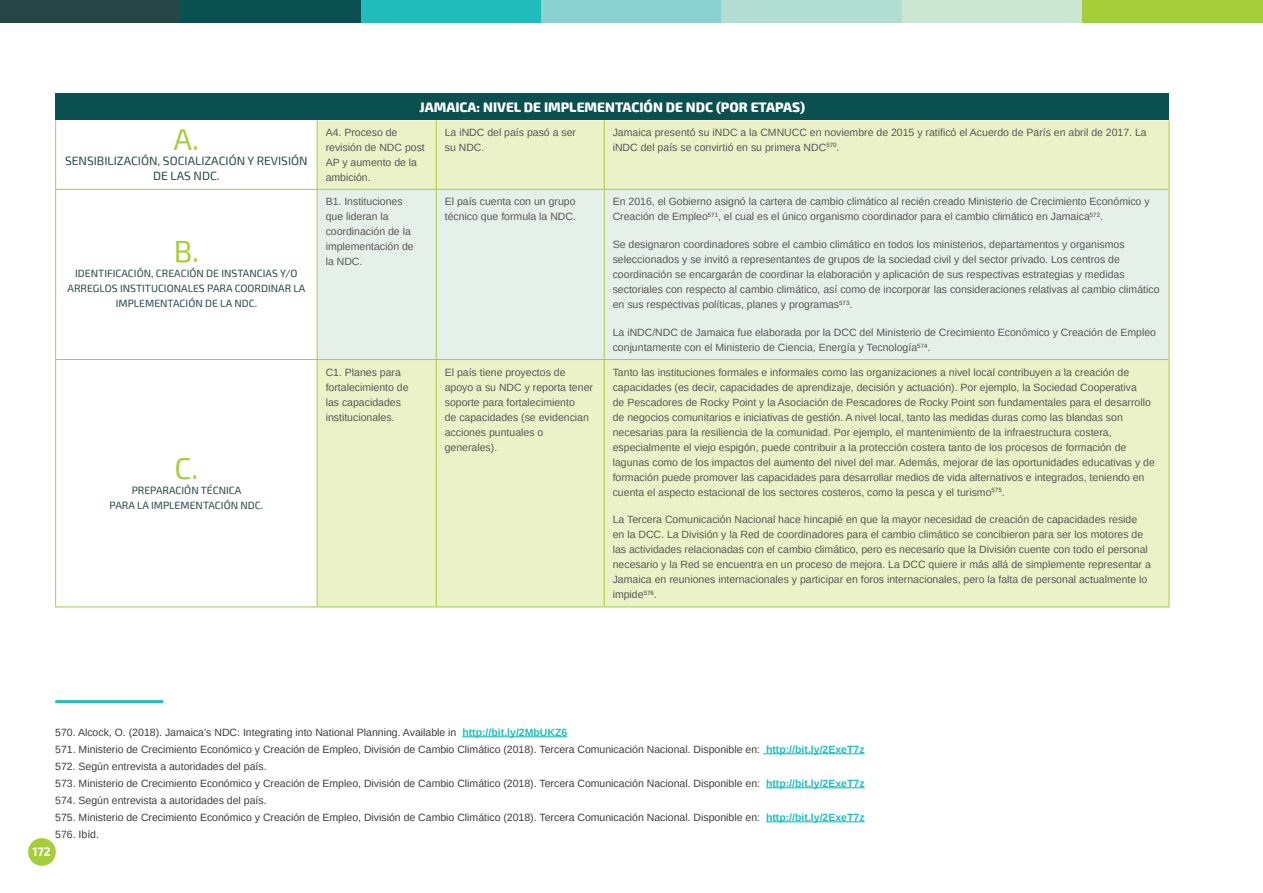
<style>
.page{position:relative;width:1263px;height:893px;background:#fff}
.page>*{position:absolute;margin:0;border:0;box-sizing:border-box;transform-origin:0 0}
.tex-intro-concep{font:30px "Exo 2";color:#a6ce3b}
._000tit_tabla_ficha{font:800 13.5px "Exo 2";color:#fff}
.tex-intro-concep-2{font:12px/15px "Exo 2";color:#284545;text-align:center}
.t1{font:700 12px "Exo 2";color:#fff}
._000text_tabla{font:10.5px/15px "Arimo";color:#575756}
._000nota_de_pie{font:10.5px "Arimo";color:#3e3e3f}
.tex-intro-concep-3{font:10.5px/15px "Exo 2";color:#284545;text-align:center}
.s1{font-weight:700;color:#21bdbd}
</style>
<div class="page">
<div style="left:0;top:0;width:180px;height:22px;background:#284545"></div>
<div style="left:180px;top:0;width:181px;height:22px;background:#0b5051"></div>
<div style="left:361px;top:0;width:180px;height:22px;background:#21bdbd"></div>
<div style="left:541px;top:0;width:181px;height:22px;background:#89d2d1"></div>
<div style="left:722px;top:0;width:180px;height:22px;background:#b1ddd3"></div>
<div style="left:902px;top:0;width:180px;height:22px;background:#cbe6d3"></div>
<div style="left:1082px;top:0;width:181px;height:22px;background:#a6ce3b"></div>
<div style="left:28px;top:838px;width:28px;height:28px;background:#a6ce3b;border-radius:50%"></div>
<div style="left:56px;top:94px;width:1113px;height:26px;background:#0b5051"></div>
<svg style="left:56px;top:120px;width:261px;height:487px"></svg>
<div style="left:318px;top:120px;width:851px;height:487px;background:#ebf2c7"></div>
<div style="left:318px;top:190px;width:851px;height:169px;background:#e6f0ea"></div>
<hr style="left:317px;top:360px;width:1px;height:247px;background:#a6ce3b">
<hr style="left:317px;top:359px;width:119px;height:1px;background:#a6ce3b">
<hr style="left:436px;top:359px;width:168px;height:1px;background:#a6ce3b">
<hr style="left:604px;top:359px;width:565px;height:1px;background:#a6ce3b">
<hr style="left:436px;top:360px;width:1px;height:247px;background:#a6ce3b">
<hr style="left:604px;top:360px;width:1px;height:247px;background:#a6ce3b">
<hr style="left:1169px;top:360px;width:1px;height:247px;background:#a6ce3b">
<hr style="left:318px;top:607px;width:118px;height:1px;background:#a6ce3b">
<hr style="left:436px;top:607px;width:168px;height:1px;background:#a6ce3b">
<hr style="left:604px;top:607px;width:565px;height:1px;background:#a6ce3b">
<hr style="left:55px;top:120px;width:1px;height:69px;background:#a6ce3b">
<hr style="left:55px;top:189px;width:1px;height:170px;background:#a6ce3b">
<hr style="left:317px;top:190px;width:1px;height:169px;background:#a6ce3b">
<hr style="left:55px;top:359px;width:1px;height:248px;background:#a6ce3b">
<hr style="left:56px;top:189px;width:261px;height:1px;background:#a6ce3b">
<hr style="left:436px;top:190px;width:1px;height:169px;background:#a6ce3b">
<hr style="left:604px;top:190px;width:1px;height:169px;background:#a6ce3b">
<hr style="left:1169px;top:189px;width:1px;height:170px;background:#a6ce3b">
<hr style="left:56px;top:359px;width:262px;height:1px;background:#a6ce3b">
<hr style="left:55px;top:607px;width:263px;height:1px;background:#a6ce3b">
<hr style="left:436px;top:189px;width:168px;height:1px;background:#a6ce3b">
<hr style="left:317px;top:120px;width:1px;height:69px;background:#a6ce3b">
<hr style="left:436px;top:120px;width:1px;height:69px;background:#a6ce3b">
<hr style="left:317px;top:189px;width:119px;height:1px;background:#a6ce3b">
<hr style="left:604px;top:120px;width:1px;height:69px;background:#a6ce3b">
<hr style="left:1169px;top:120px;width:1px;height:69px;background:#a6ce3b">
<hr style="left:604px;top:189px;width:565px;height:1px;background:#a6ce3b">
<hr style="left:55px;top:700px;width:108px;height:3px;background:#21bdbd">
<hr style="left:462px;top:736px;width:105px;height:1px;background:#21bdbd">
<hr style="left:763px;top:753px;width:102px;height:1px;background:#21bdbd">
<hr style="left:766px;top:787px;width:99px;height:1px;background:#21bdbd">
<hr style="left:766px;top:821px;width:99px;height:1px;background:#21bdbd">
<p class="tex-intro-concep" style="left:174px;top:122px;width:27px">A.</p>
<p class="tex-intro-concep-2" style="left:65px;top:154px;width:244px">SENSIBILIZACIÓN, SOCIALIZACIÓN Y REVISIÓN<br>DE LAS NDC.</p>
<p class="tex-intro-concep" style="left:174px;top:234px;width:27px">B.</p>
<p class="tex-intro-concep-3" style="left:68px;top:266px;width:239px">IDENTIFICACIÓN, CREACIÓN DE INSTANCIAS Y/O<br>ARREGLOS INSTITUCIONALES PARA COORDINAR LA<br>IMPLEMENTACIÓN DE LA NDC.</p>
<p class="tex-intro-concep" style="left:174px;top:451px;width:25px">C.</p>
<p class="tex-intro-concep-3" style="left:132px;top:483px;width:111px">PREPARACIÓN TÉCNICA</p>
<p class="tex-intro-concep-3" style="left:110px;top:498px;width:155px">PARA LA IMPLEMENTACIÓN NDC.</p>
<p class="_000tit_tabla_ficha" style="left:419px;top:99px;width:387px">JAMAICA: NIVEL DE IMPLEMENTACIÓN DE NDC (POR ETAPAS)</p>
<p class="_000text_tabla" style="left:326px;top:125px;width:101px">A4. Proceso de revisión de NDC post<br>AP y aumento de la ambición.</p>
<p class="_000text_tabla" style="left:445px;top:125px;width:133px">La iNDC del país pasó a ser su NDC.</p>
<p class="_000text_tabla" style="left:613px;top:125px;width:536px">Jamaica presentó su iNDC a la CMNUCC en noviembre de 2015 y ratificó el Acuerdo de París en abril de 2017. La iNDC del país se convirtió en su primera NDC<sup>570</sup>.</p>
<p class="_000text_tabla" style="left:326px;top:194px;width:90px">B1. Instituciones que lideran la coordinación de la implementación de la NDC.</p>
<p class="_000text_tabla" style="left:445px;top:194px;width:133px">El país cuenta con un grupo técnico que formula la NDC.</p>
<p class="_000text_tabla" style="left:613px;top:194px;width:538px">En 2016, el Gobierno asignó la cartera de cambio climático al recién creado Ministerio de Crecimiento Económico y<br>Creación de Empleo<sup>571</sup>, el cual es el único organismo coordinador para el cambio climático en Jamaica<sup>572</sup>.</p>
<p class="_000text_tabla" style="left:613px;top:237px;width:548px">Se designaron coordinadores sobre el cambio climático en todos los ministerios, departamentos y organismos seleccionados y se invitó a representantes de grupos de la sociedad civil y del sector privado. Los centros de coordinación se encargarán de coordinar la elaboración y aplicación de sus respectivas estrategias y medidas sectoriales con respecto al cambio climático, así como de incorporar las consideraciones relativas al cambio climático en sus respectivas políticas, planes y programas<sup>573</sup>.</p>
<p class="_000text_tabla" style="left:613px;top:325px;width:545px">La iNDC/NDC de Jamaica fue elaborada por la DCC del Ministerio de Crecimiento Económico y Creación de Empleo conjuntamente con el Ministerio de Ciencia, Energía y Tecnología<sup>574</sup>.</p>
<p class="_000text_tabla" style="left:326px;top:365px;width:84px">C1. Planes para fortalecimiento de las capacidades institucionales.</p>
<p class="_000text_tabla" style="left:445px;top:365px;width:150px">El país tiene proyectos de apoyo a su NDC y reporta tener soporte para fortalecimiento<br>de capacidades (se evidencian acciones puntuales o generales).</p>
<p class="_000text_tabla" style="left:613px;top:365px;width:544px">Tanto las instituciones formales e informales como las organizaciones a nivel local contribuyen a la creación de capacidades (es decir, capacidades de aprendizaje, decisión y actuación). Por ejemplo, la Sociedad Cooperativa<br>de Pescadores de Rocky Point y la Asociación de Pescadores de Rocky Point son fundamentales para el desarrollo de negocios comunitarios e iniciativas de gestión. A nivel local, tanto las medidas duras como las blandas son necesarias para la resiliencia de la comunidad. Por ejemplo, el mantenimiento de la infraestructura costera, especialmente el viejo espigón, puede contribuir a la protección costera tanto de los procesos de formación de lagunas como de los impactos del aumento del nivel del mar. Además, mejorar de las oportunidades educativas y de formación puede promover las capacidades para desarrollar medios de vida alternativos e integrados, teniendo en cuenta el aspecto estacional de los sectores costeros, como la pesca y el turismo<sup>575</sup>.</p>
<p class="_000text_tabla" style="left:613px;top:512px;width:540px">La Tercera Comunicación Nacional hace hincapié en que la mayor necesidad de creación de capacidades reside en la DCC. La División y la Red de coordinadores para el cambio climático se concibieron para ser los motores de las actividades relacionadas con el cambio climático, pero es necesario que la División cuente con todo el personal necesario y la Red se encuentra en un proceso de mejora. La DCC quiere ir más allá de simplemente representar a Jamaica en reuniones internacionales y participar en foros internacionales, pero la falta de personal actualmente lo impide<sup>576</sup>.</p>
<p class="_000nota_de_pie" style="left:55px;top:725px;width:514px">570. Alcock, O. (2018). Jamaica’s NDC: Integrating into National Planning. Available in <span class="s1">http://bit.ly/2MbUKZ6</span></p>
<p class="_000nota_de_pie" style="left:55px;top:742px;width:811px">571. Ministerio de Crecimiento Económico y Creación de Empleo, División de Cambio Climático (2018). Tercera Comunicación Nacional. Disponible en: <span class="s1">http://bit.ly/2ExeT7z</span></p>
<p class="_000nota_de_pie" style="left:55px;top:759px;width:213px">572. Según entrevista a autoridades del país.</p>
<p class="_000nota_de_pie" style="left:55px;top:776px;width:811px">573. Ministerio de Crecimiento Económico y Creación de Empleo, División de Cambio Climático (2018). Tercera Comunicación Nacional. Disponible en: <span class="s1">http://bit.ly/2ExeT7z</span></p>
<p class="_000nota_de_pie" style="left:55px;top:793px;width:213px">574. Según entrevista a autoridades del país.</p>
<p class="_000nota_de_pie" style="left:55px;top:810px;width:811px">575. Ministerio de Crecimiento Económico y Creación de Empleo, División de Cambio Climático (2018). Tercera Comunicación Nacional. Disponible en: <span class="s1">http://bit.ly/2ExeT7z</span></p>
<p class="_000nota_de_pie" style="left:55px;top:827px;width:45px">576. Ibíd.</p>
<p class="t1" style="left:32px;top:844px;width:20px">172</p>
</div>
